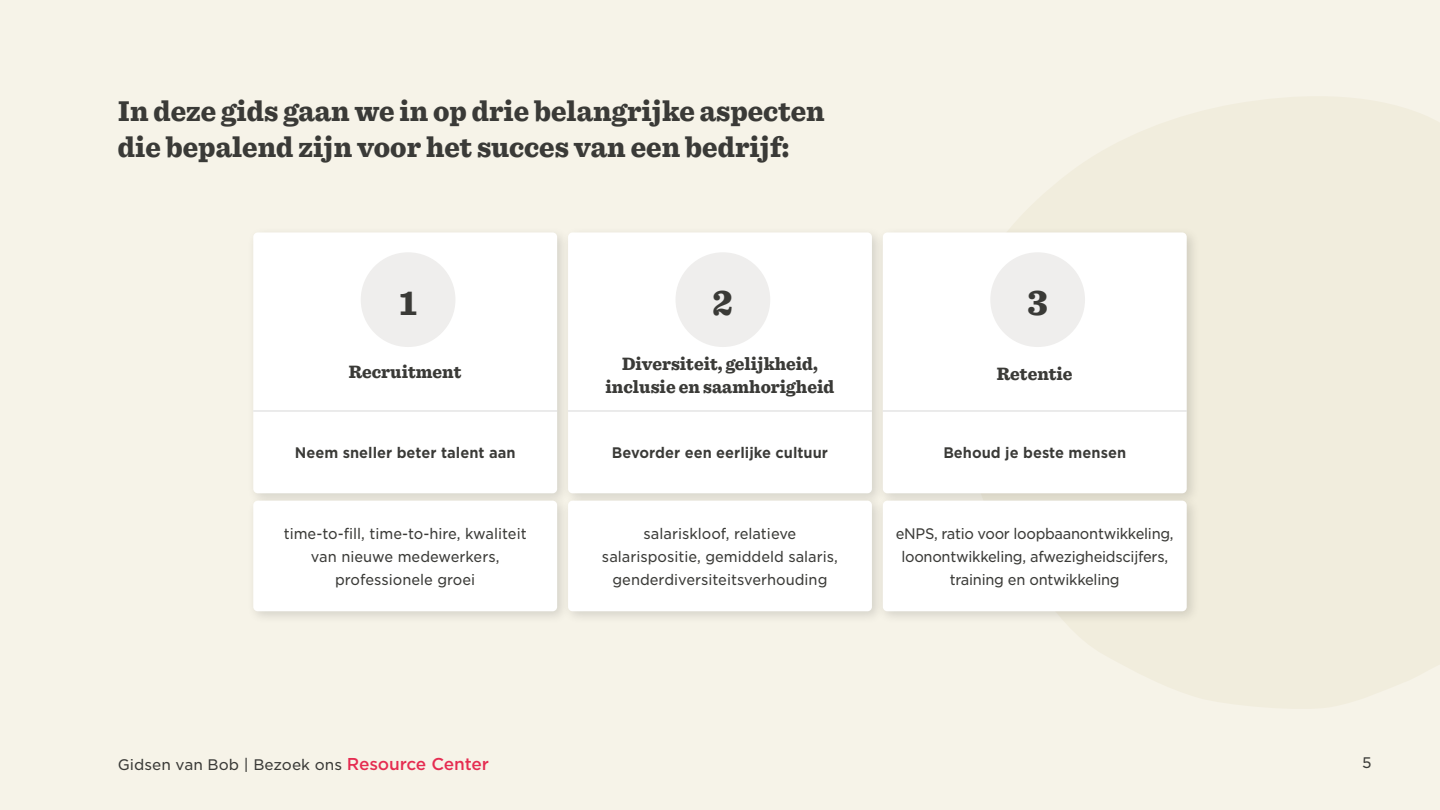
<style>
.page{position:relative;width:1440px;height:810px;background:#f6f3e8}
.page>*{position:absolute;margin:0;border:0;box-sizing:border-box;transform-origin:0 0}
.t1{font:900 37.28px "Sentinel";color:#3a3a37;scale:.95 1}
.t2{font:900 30px/36px "Sentinel";color:#3a3a37;scale:.95 1}
.t3{font:900 18.75px/22.5px "Sentinel";color:#3a3a37;text-align:center;scale:.95 1}
.t4{font:500 16.5px "Gotham S Sm";letter-spacing:-.01em;color:#e52c51}
.t5{font:14.7px/23.2px "Gotham S Sm";color:#3a3a37;text-align:center;scale:.95 1}
.t6{font:14.7px/23.2px "Gotham S Sm";letter-spacing:-.02em;color:#3a3a37;text-align:center;scale:.95 1}
.t7{font:700 14.7px "Gotham S Sm";color:#3a3a37;scale:.95 1}
.t8{font:14.7px "Gotham S Sm";color:#3a3a37}
</style>
<div class="page">
<svg style="left:1013px;top:97px;width:427px;height:611px;fill:#f1eddd"></svg>
<div style="left:246px;top:226px;width:324px;height:281px;background:#000;opacity:.14"></div>
<div style="left:253px;top:232px;width:304px;height:261px;background:#fff;border-radius:5px"></div>
<div style="left:246px;top:494px;width:324px;height:131px;background:#000;opacity:.14"></div>
<div style="left:253px;top:501px;width:304px;height:110px;background:#fff;border-radius:5px"></div>
<div style="left:361px;top:252px;width:94px;height:95px;background:#efeeed;border-radius:50%"></div>
<hr style="left:253px;top:411px;width:304px;height:1px;background:#d7d7d7">
<div style="left:561px;top:226px;width:324px;height:281px;background:#000;opacity:.14"></div>
<div style="left:568px;top:232px;width:304px;height:261px;background:#fff;border-radius:5px"></div>
<div style="left:561px;top:494px;width:324px;height:131px;background:#000;opacity:.14"></div>
<div style="left:568px;top:501px;width:304px;height:110px;background:#fff;border-radius:5px"></div>
<div style="left:676px;top:252px;width:94px;height:95px;background:#efeeed;border-radius:50%"></div>
<hr style="left:568px;top:411px;width:304px;height:1px;background:#d7d7d7">
<div style="left:876px;top:226px;width:324px;height:281px;background:#000;opacity:.14"></div>
<div style="left:883px;top:232px;width:304px;height:261px;background:#fff;border-radius:5px"></div>
<div style="left:876px;top:494px;width:324px;height:131px;background:#000;opacity:.14"></div>
<div style="left:883px;top:501px;width:304px;height:110px;background:#fff;border-radius:5px"></div>
<div style="left:990px;top:252px;width:95px;height:95px;background:#efeeed;border-radius:50%"></div>
<hr style="left:883px;top:411px;width:304px;height:1px;background:#d7d7d7">
<h2 class="t2" style="left:118px;top:92px;width:746px">In deze gids gaan we in op drie belangrijke aspecten die bepalend zijn voor het succes van een bedrijf:</h2>
<h1 class="t1" style="left:399px;top:279px;width:20px">1</h1>
<h1 class="t1" style="left:713px;top:279px;width:23px">2</h1>
<h1 class="t1" style="left:1028px;top:279px;width:22px">3</h1>
<p class="t3" style="left:349px;top:361px;width:120px">Recruitment</p>
<p class="t3" style="left:606px;top:353px;width:242px">Diversiteit, gelijkheid, inclusie en saamhorigheid</p>
<p class="t3" style="left:997px;top:362px;width:81px">Retentie</p>
<p class="t7" style="left:295px;top:442px;width:234px">Neem sneller beter talent aan</p>
<p class="t7" style="left:612px;top:442px;width:229px">Bevorder een eerlijke cultuur</p>
<p class="t7" style="left:943px;top:442px;width:194px">Behoud je beste mensen</p>
<p class="t5" style="left:284px;top:521px;width:257px">time-to-fill, time-to-hire, kwaliteit van nieuwe medewerkers, professionele groei</p>
<p class="t5" style="left:602px;top:521px;width:250px">salariskloof, relatieve salarispositie, gemiddeld salaris, genderdiversiteitsverhouding</p>
<p class="t6" style="left:896px;top:521px;width:294px">eNPS, ratio voor loopbaanontwikkeling, loonontwikkeling, afwezigheidscijfers, training en ontwikkeling</p>
<p class="t4" style="left:347px;top:752px;width:144px">Resource Center</p>
<p class="t8" style="left:118px;top:754px;width:226px">Gidsen van Bob | Bezoek ons</p>
<p class="t8" style="left:1362px;top:753px;width:11px">5</p>
</div>
